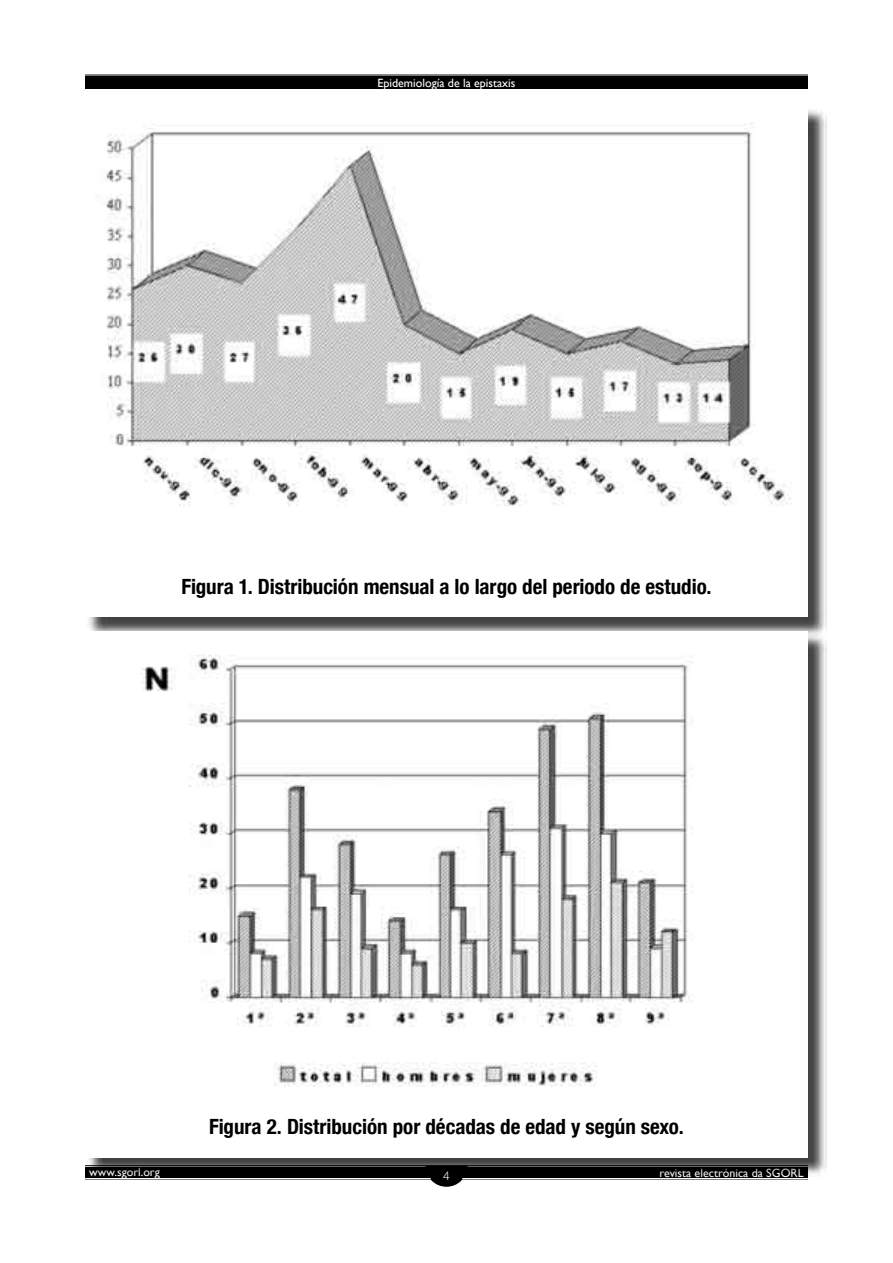
<style>
.page{position:relative;width:893px;height:1263px;background:#fff}
.page>*{position:absolute;margin:0;border:0;box-sizing:border-box;transform-origin:0 0}
.t1{font:700 condensed 21px "Helvetica Neue";color:#000}
.t2{font:12px "Gill Sans";color:#fff}
.t3{font:300 12px "Helvetica Neue";color:#fff}
</style>
<div class="page">
<svg style="left:431px;top:1177px;width:31px;height:10px"></svg>
<hr style="left:85px;top:1165px;width:723px;height:1px;background:#000">
<div style="left:85px;top:77px;width:723px;height:12px;background:#000"></div>
<hr style="left:85px;top:75px;width:723px;height:1px;background:#000">
<div style="left:85px;top:1168px;width:346px;height:12px;background:#000"></div>
<hr style="left:85px;top:1178px;width:346px;height:1px;background:#fff">
<div style="left:462px;top:1168px;width:346px;height:12px;background:#000"></div>
<hr style="left:462px;top:1178px;width:346px;height:1px;background:#fff">
<div style="left:87px;top:108px;width:740px;height:529px;background:#000;opacity:.75"></div>
<div style="left:85px;top:106px;width:723px;height:511px;background:#fff"></div>
<img style="left:106px;top:122px;width:685px;height:384px">
<div style="left:87px;top:632px;width:740px;height:545px;background:#000;opacity:.75"></div>
<div style="left:85px;top:631px;width:723px;height:526px;background:#fff"></div>
<img style="left:141px;top:655px;width:552px;height:432px">
<div style="left:86px;top:1113px;width:721px;height:45px;background:#fff"></div>
<p class="t2" style="left:377px;top:76px;width:140px">Epidemiología de la epistaxis</p>
<p class="t1" style="left:181px;top:574px;width:532px">Figura 1. Distribución mensual a lo largo del periodo de estudio.</p>
<p class="t1" style="left:209px;top:1114px;width:476px">Figura 2. Distribución por décadas de edad y según sexo.</p>
<p class="t2" style="left:89px;top:1165px;width:72px">www.sgorl.org</p>
<p class="t2" style="left:660px;top:1165px;width:146px">revista electrónica da SGORL</p>
<p class="t3" style="left:443px;top:1169px;width:8px">4</p>
</div>
